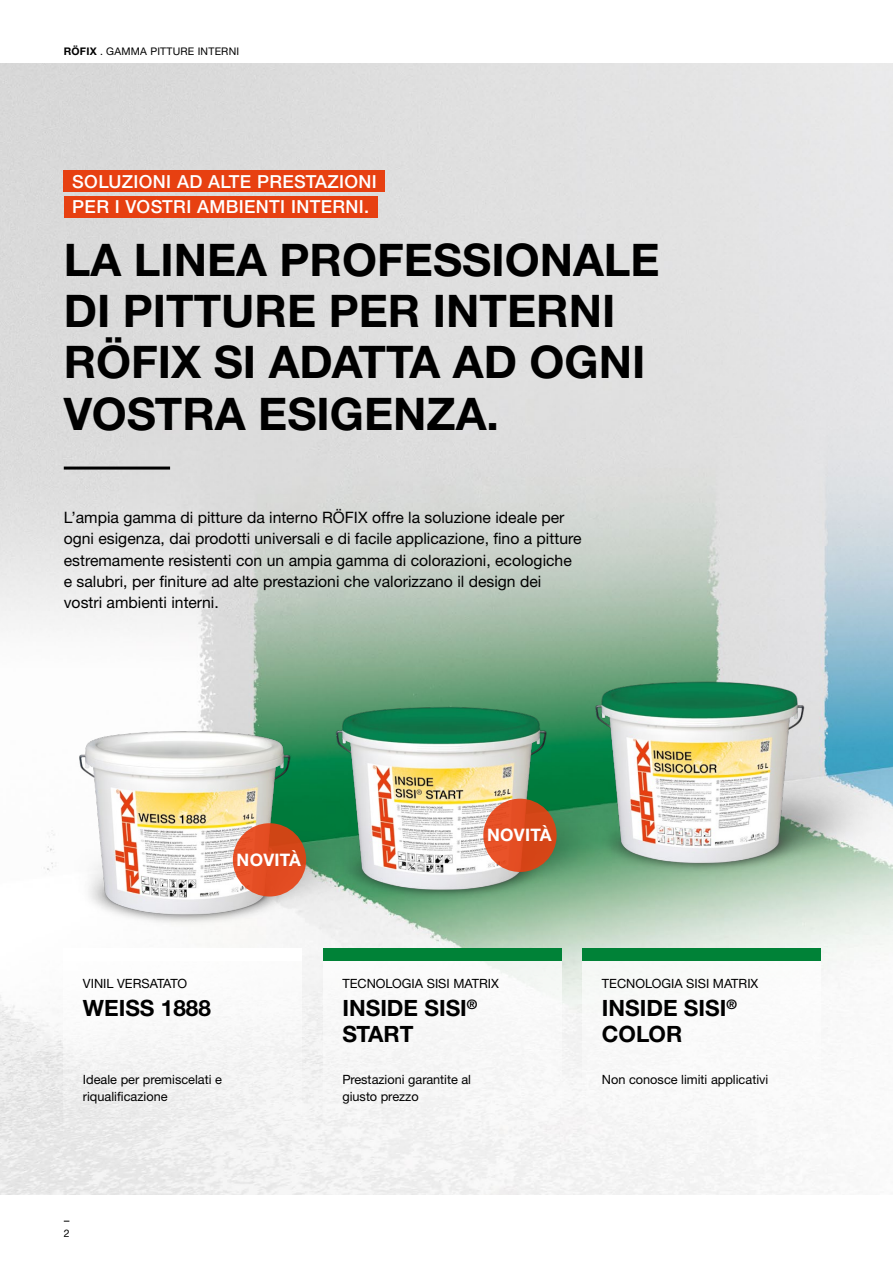
<style>
.page{position:relative;width:893px;height:1263px;background:#fff}
.page>*{position:absolute;margin:0;border:0;box-sizing:border-box;transform-origin:0 0}
.t1{font:700 45px/51px "Helvetica Neue LTW1 G";color:#000}
.t2{font:700 22.5px/25.5px "Helvetica Neue LTW1 G";color:#000}
.t3{font:500 18px/25.5px "Helvetica Neue LTW1 G";letter-spacing:.02em;color:#fff}
.t4{font:700 17.25px "Helvetica Neue LTW1 G";letter-spacing:.02em;color:#fff}
.t5{font:15.75px/21.3px "Helvetica Neue LTW1 G";color:#000}
.t6{font:12.75px/17px "Helvetica Neue LTW1 G";color:#000}
.t7{font:10.5px "Helvetica Neue LTW1 G";letter-spacing:.02em;color:#000}
.s1{font-weight:700}
</style>
<div class="page">
<img style="left:0;top:64px;width:893px;height:1131px">
<div style="left:64px;top:171px;width:321px;height:21px;background:#e74011"></div>
<div style="left:64px;top:196px;width:313px;height:21px;background:#e74011"></div>
<img style="left:517px;top:651px;width:369px;height:220px">
<img style="left:535px;top:645px;width:331px;height:253px">
<img style="left:251px;top:678px;width:369px;height:220px">
<img style="left:274px;top:670px;width:334px;height:255px">
<div style="left:483px;top:799px;width:74px;height:73px;background:linear-gradient(to right,#ee542c,#cb4515);border-radius:50%"></div>
<img style="left:0;top:703px;width:355px;height:218px">
<img style="left:17px;top:694px;width:335px;height:256px">
<img style="left:887px;top:624px;width:6px;height:221px">
<div style="left:323px;top:948px;width:238px;height:209px;background:#f7f7f7"></div>
<div style="left:323px;top:948px;width:238px;height:13px;background:#008237"></div>
<div style="left:583px;top:948px;width:238px;height:209px;background:#fff"></div>
<div style="left:583px;top:948px;width:238px;height:13px;background:#008237"></div>
<div style="left:64px;top:948px;width:238px;height:209px;background:#f5f5f5"></div>
<div style="left:64px;top:948px;width:238px;height:13px;background:#fff"></div>
<hr style="left:64px;top:467px;width:106px;height:3px;background:#000">
<div style="left:233px;top:823px;width:73px;height:73px;background:linear-gradient(to bottom,#d84a1d,#e64d24);border-radius:50%"></div>
<p class="t7" style="left:64px;top:45px;width:177px"><span class="s1">RÖFIX</span> . GAMMA PITTURE INTERNI</p>
<p class="t3" style="left:72px;top:168px;width:306px">SOLUZIONI AD ALTE PRESTAZIONI<br>PER I VOSTRI AMBIENTI INTERNI.</p>
<h1 class="t1" style="left:64px;top:235px;width:597px">LA LINEA PROFESSIONALE<br>DI PITTURE PER INTERNI<br>RÖFIX SI ADATTA AD OGNI<br>VOSTRA ESIGENZA.</h1>
<p class="t5" style="left:64px;top:507px;width:519px">L’ampia gamma di pitture da interno RÖFIX offre la soluzione ideale per ogni esigenza, dai prodotti universali e di facile applicazione, fino a pitture estremamente resistenti con un ampia gamma di colorazioni, ecologiche e salubri, per finiture ad alte prestazioni che valorizzano il design dei vostri ambienti interni.</p>
<p class="t4" style="left:237px;top:849px;width:66px">NOVITÀ</p>
<p class="t4" style="left:487px;top:825px;width:66px">NOVITÀ</p>
<p class="t6" style="left:83px;top:975px;width:106px">VINIL VERSATATO</p>
<h2 class="t2" style="left:83px;top:995px;width:129px">WEISS 1888</h2>
<p class="t6" style="left:83px;top:1071px;width:141px">Ideale per premiscelati e riqualificazione</p>
<p class="t6" style="left:342px;top:975px;width:158px">TECNOLOGIA SISI MATRIX</p>
<h2 class="t2" style="left:342px;top:995px;width:137px">INSIDE SISI<sup>®<br></sup>START</h2>
<p class="t6" style="left:342px;top:1071px;width:130px">Prestazioni garantite al giusto prezzo</p>
<p class="t6" style="left:602px;top:975px;width:158px">TECNOLOGIA SISI MATRIX</p>
<h2 class="t2" style="left:602px;top:995px;width:137px">INSIDE SISI<sup>®<br></sup>COLOR</h2>
<p class="t6" style="left:602px;top:1071px;width:168px">Non conosce limiti applicativi</p>
<p class="t7" style="left:64px;top:1227px;width:7px">2</p>
</div>
